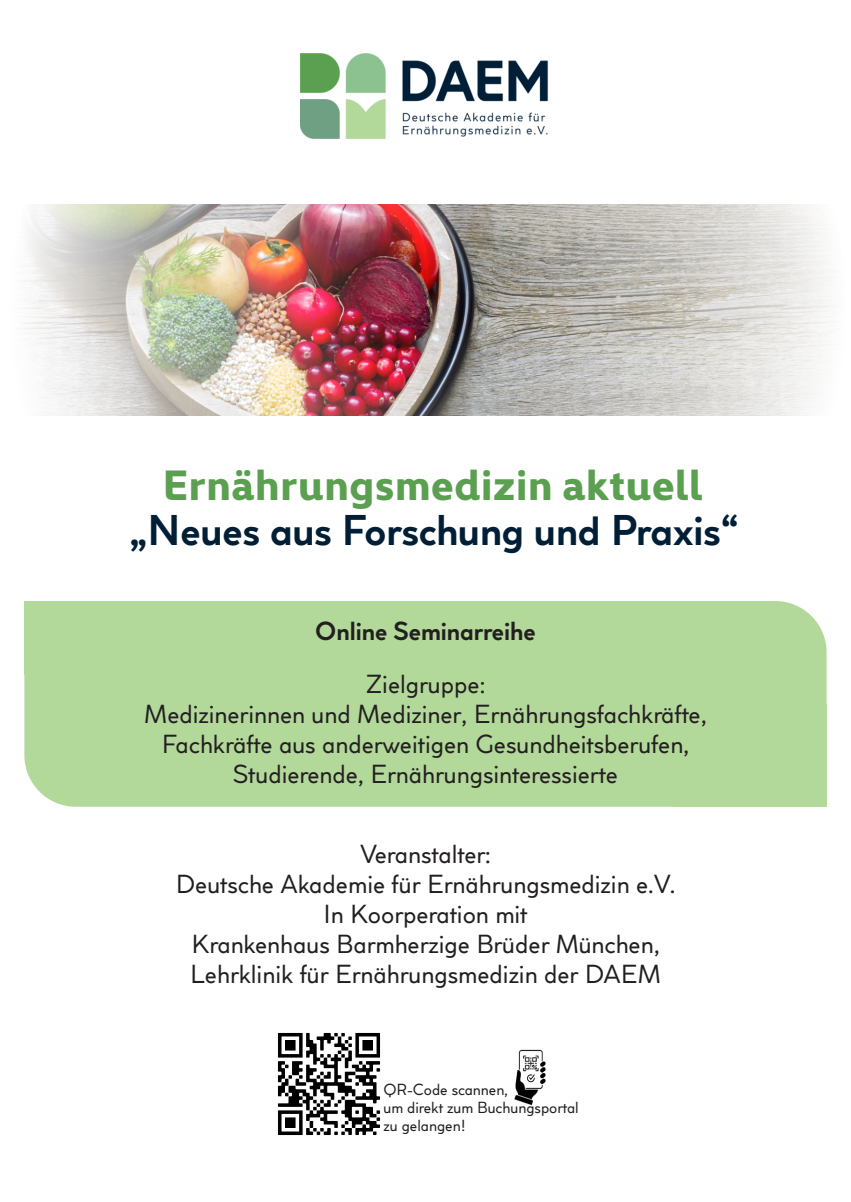
<style>
.page{position:relative;width:851px;height:1202px;background:#fff}
.page>*{position:absolute;margin:0;border:0;box-sizing:border-box;transform-origin:0 0}
.t1{font:700 42.8px "Coco Sharp XS";color:#001f36}
.t2{font:700 42.8px "Kyrial Display Pro";color:#5aa050}
.t3{font:26px/30px "Coco Sharp XS";color:#231f20;text-align:center}
.t4{font:700 26px "Coco Sharp XS";color:#231f20}
.t5{font:16px/18px "Coco Sharp XS";color:#231f20}
</style>
<div class="page">
<img style="left:23px;top:205px;width:810px;height:210px">
<div style="left:24px;top:601px;width:802px;height:206px;background:#b2d89a;border-radius:51px"></div>
<div style="left:673px;top:704px;width:153px;height:103px;background:#b2d89a"></div>
<div style="left:24px;top:601px;width:137px;height:73px;background:#b2d89a"></div>
<img style="left:300px;top:53px;width:248px;height:86px">
<img style="left:277px;top:1032px;width:104px;height:104px">
<img style="left:514px;top:1049px;width:32px;height:57px">
<h1 class="t2" style="left:162px;top:468px;width:541px">Ernährungsmedizin aktuell</h1>
<h1 class="t1" style="left:129px;top:504px;width:611px">„Neues aus Forschung und Praxis“</h1>
<p class="t4" style="left:315px;top:615px;width:222px">Online Seminarreihe</p>
<p class="t3" style="left:144px;top:669px;width:564px">Zielgruppe:<br>Medizinerinnen und Mediziner, Ernährungsfachkräfte, Fachkräfte aus anderweitigen Gesundheitsberufen, Studierende, Ernährungsinteressierte</p>
<p class="t3" style="left:176px;top:839px;width:501px">Veranstalter:<br>Deutsche Akademie für Ernährungsmedizin e.V.<br>In Koorperation mit<br>Krankenhaus Barmherzige Brüder München, Lehrklinik für Ernährungsmedizin der DAEM</p>
<p class="t5" style="left:383px;top:1080px;width:197px">QR-Code scannen,<br>um direkt zum Buchungsportal zu gelangen!</p>
</div>
